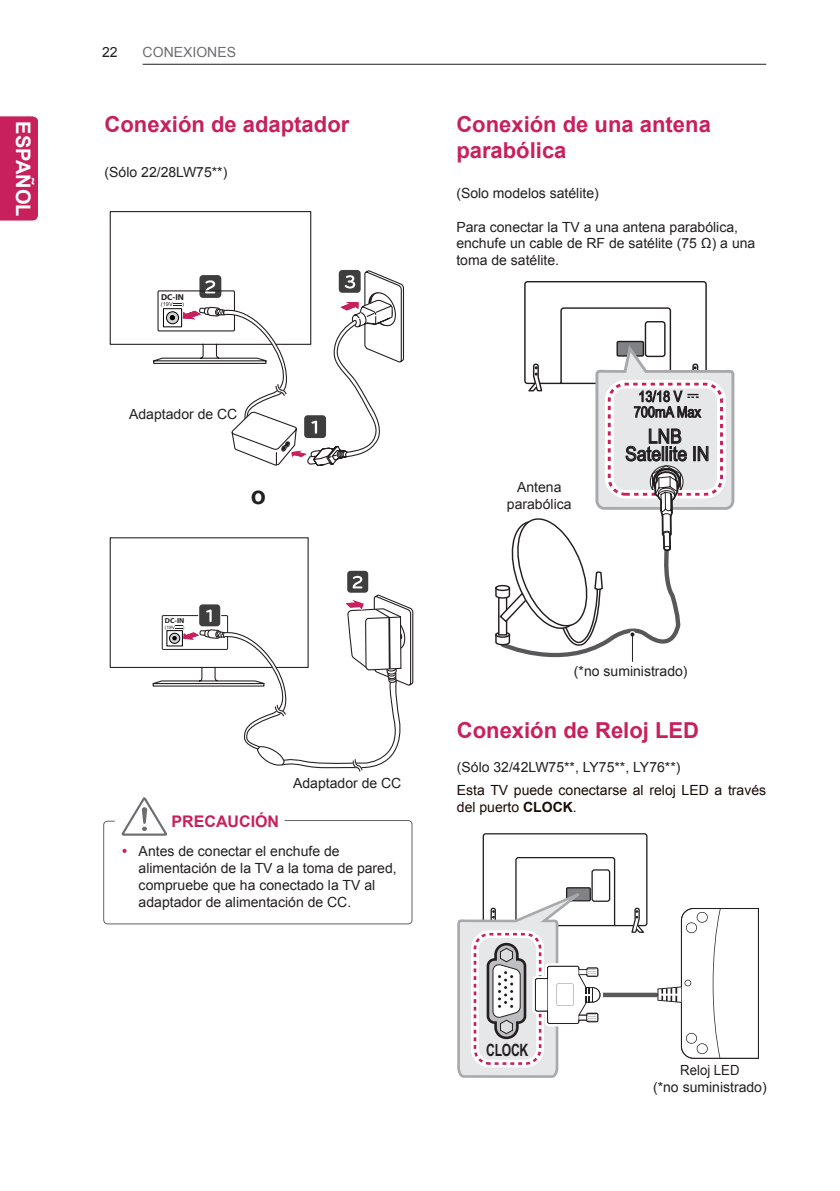
<style>
.page{position:relative;width:840px;height:1191px;background:#fff}
.page>*{position:absolute;margin:0;border:0;box-sizing:border-box;transform-origin:0 0}
.t1{font:700 24.8px "Arial";color:#231f20}
.t2{font:700 22px/26px "Arial";color:#c8205d}
.t3{font:20px/17.4px "Arial";color:#231f20;text-align:center;scale:.87 1}
.t4{font:700 20px "Arial";color:#fff}
.t5{font:700 17px "Arial Narrow";letter-spacing:-.02em;color:#231f20;scale:.87 1}
.t6{font:700 16px "Arial";color:#c8205d}
.t7{font:15px/15.6px "Arial";color:#231f20;scale:.85 1}
.t8{font:14px/16.8px "Arial";color:#231f20}
.t9{font:14px/16.8px "Arial";color:#180b08}
.t10{font:14px/16.8px "Arial";color:#231f20;text-align:center;scale:.94 1}
.t11{font:14px "Arial";color:#6c6d70}
.t12{font:700 14px "Arial";color:#fff}
.t13{font:700 8.6px "Myriad Pro";color:#231f20}
.t14{font:700 7.2px "Myriad Pro";color:#231f20;scale:1.05 1}
.t15{font:5.4px "Arial";color:#231f20}
.t16{font:4.6px "Arial";color:#231f20;scale:1.05 1}
.s1{font-weight:700}
</style>
<div class="page">
<div style="left:0;top:117px;width:38px;height:103px;background:#c8205d"></div>
<hr style="left:142px;top:64px;width:623px;height:1px;background:#231f20">
<svg style="left:109px;top:537px;width:304px;height:234px"></svg>
<svg style="left:110px;top:211px;width:294px;height:255px"></svg>
<svg style="left:495px;top:281px;width:239px;height:381px"></svg>
<div style="left:583px;top:992px;width:74px;height:5px;background:#57585a;border-radius:2px"></div>
<svg style="left:657px;top:908px;width:101px;height:150px"></svg>
<svg style="left:457px;top:833px;width:190px;height:245px"></svg>
<svg style="left:103px;top:797px;width:310px;height:128px"></svg>
<h3 class="t4" style="left:36px;top:121px;width:97px;rotate:90deg">ESPAÑOL</h3>
<p class="t12" style="left:35px;top:154px;width:32px;rotate:90deg">ENG</p>
<p class="t8" style="left:102px;top:44px;width:17px">22</p>
<p class="t11" style="left:142px;top:43px;width:95px">CONEXIONES</p>
<h2 class="t2" style="left:104px;top:112px;width:246px">Conexión de adaptador</h2>
<p class="t8" style="left:104px;top:164px;width:124px">(Sólo 22/28LW75**)</p>
<p class="t13" style="left:161px;top:291px;width:24px">DC-IN</p>
<p class="t15" style="left:161px;top:301px;width:13px">(19V</p>
<p class="t15" style="left:182px;top:301px;width:3px">)</p>
<p class="t8" style="left:129px;top:405px;width:110px">Adaptador de CC</p>
<h1 class="t1" style="left:251px;top:479px;width:17px">o</h1>
<p class="t14" style="left:165px;top:616px;width:20px">DC-IN</p>
<p class="t16" style="left:165px;top:624px;width:11px">(19V</p>
<p class="t16" style="left:183px;top:624px;width:3px">)</p>
<p class="t8" style="left:293px;top:774px;width:110px">Adaptador de CC</p>
<p class="t6" style="left:171px;top:811px;width:109px">PRECAUCIÓN</p>
<p class="t8" style="left:139px;top:843px;width:259px">Antes de conectar el enchufe de alimentación de la TV a la toma de pared, compruebe que ha conectado la TV al adaptador de alimentación de CC.</p>
<h2 class="t2" style="left:456px;top:111px;width:256px">Conexión de una antena parabólica</h2>
<p class="t8" style="left:456px;top:185px;width:144px">(Solo modelos satélite)</p>
<p class="t8" style="left:456px;top:218px;width:300px">Para conectar la TV a una antena parabólica, enchufe un cable de RF de satélite (75 Ω) a una toma de satélite.</p>
<p class="t7" style="left:633px;top:389px;width:80px;text-indent:5px">13/18 V<br>700mA Max</p>
<p class="t8" style="left:506px;top:479px;width:66px;text-align:center">Antena parabólica</p>
<h3 class="t3" style="left:625px;top:428px;width:98px">LNB<br>Satellite IN</h3>
<p class="t8" style="left:573px;top:663px;width:115px">(*no suministrado)</p>
<h2 class="t2" style="left:456px;top:718px;width:244px">Conexión de Reloj LED</h2>
<p class="t8" style="left:456px;top:759px;width:225px">(Sólo 32/42LW75**, LY75**, LY76**)</p>
<p class="t9" style="left:456px;top:781px;width:310px">Esta TV puede conectarse al reloj LED a través del puerto <span class="s1">CLOCK</span>.</p>
<p class="t5" style="left:486px;top:1036px;width:50px">CLOCK</p>
<p class="t10" style="left:652px;top:1062px;width:122px">Reloj LED<br>(*no suministrado)</p>
</div>
